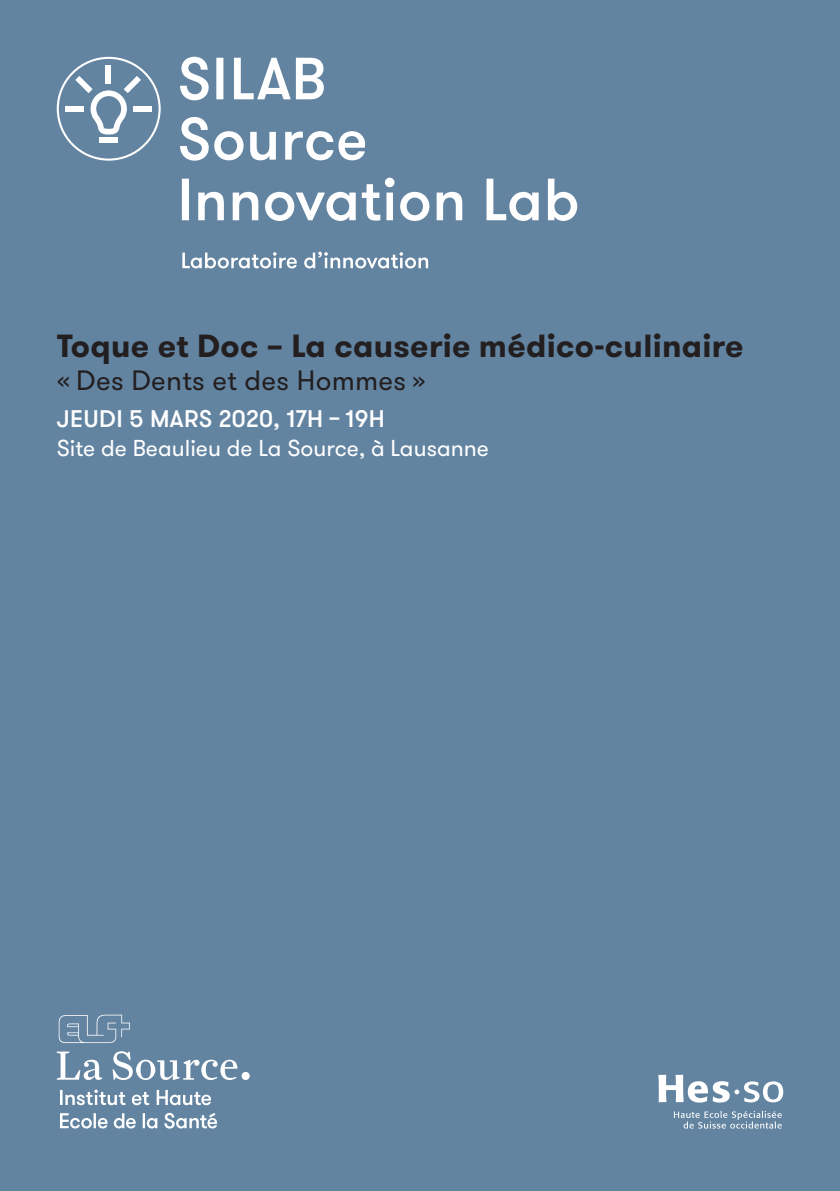
<style>
.page{position:relative;width:840px;height:1191px;background:#fff}
.page>*{position:absolute;margin:0;border:0;box-sizing:border-box;transform-origin:0 0}
.t1{font:700 32px "GT Walsheim";letter-spacing:.01em;color:#231f20}
.t2{font:28px "GT Walsheim";letter-spacing:.01em;color:#231f20}
.t3{font:500 24px "GT Walsheim";letter-spacing:.015em;color:#fff}
.t4{font:23px "GT Walsheim";color:#fff}
</style>
<div class="page">
<div style="left:0;top:0;width:839px;height:1191px;background:#6384a1"></div>
<svg style="left:57px;top:1014px;width:192px;height:114px"></svg>
<svg style="left:658px;top:1074px;width:124px;height:54px"></svg>
<svg style="left:182px;top:252px;width:246px;height:16px"></svg>
<svg style="left:182px;top:178px;width:395px;height:43px"></svg>
<svg style="left:180px;top:57px;width:143px;height:43px"></svg>
<svg style="left:57px;top:57px;width:103px;height:104px"></svg>
<svg style="left:180px;top:117px;width:185px;height:44px"></svg>
<p class="t1" style="left:57px;top:324px;width:688px">Toque et Doc – La causerie médico-culinaire</p>
<p class="t2" style="left:57px;top:363px;width:370px">« Des Dents et des Hommes »</p>
<p class="t3" style="left:57px;top:404px;width:329px">JEUDI 5 MARS 2020, 17H – 19H</p>
<p class="t4" style="left:57px;top:433px;width:433px">Site de Beaulieu de La Source, à Lausanne</p>
</div>
